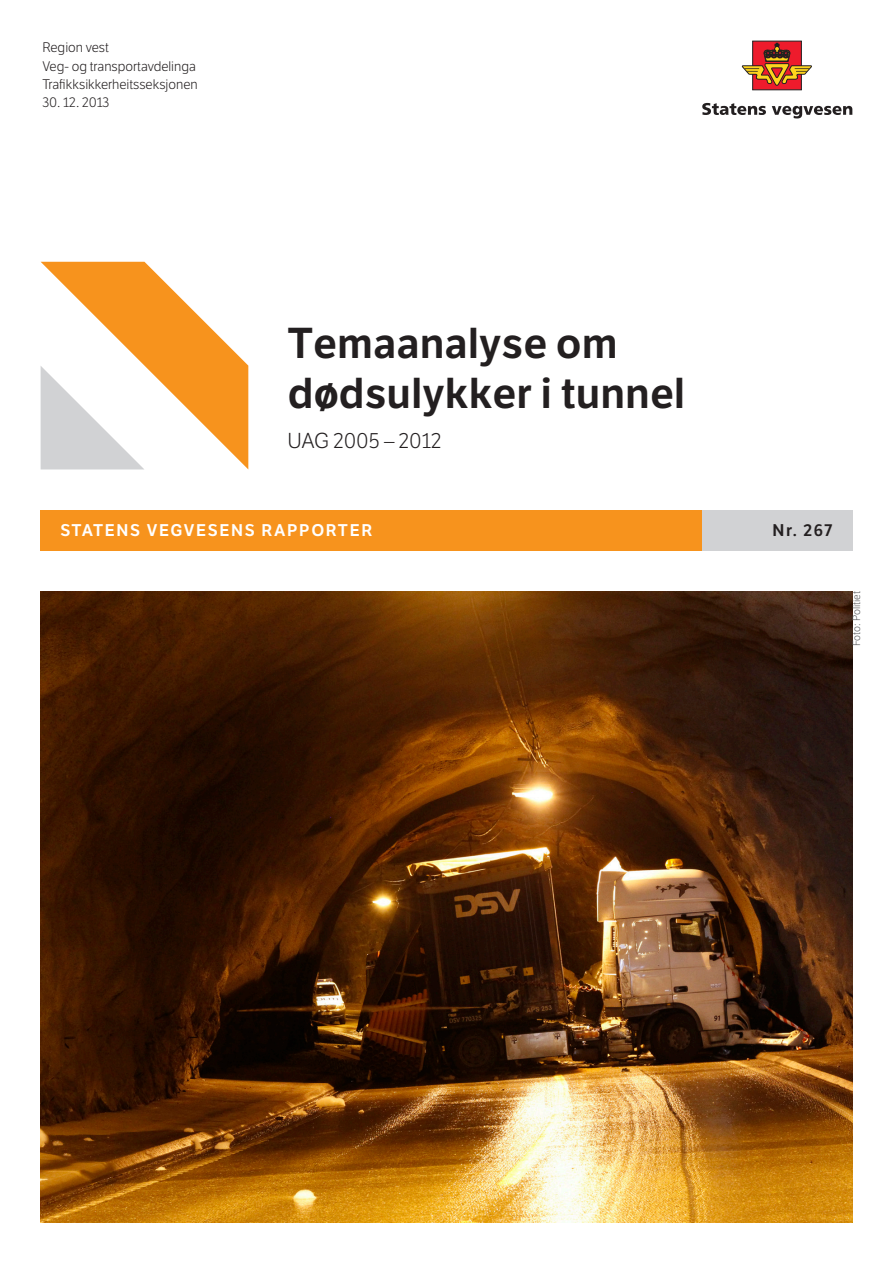
<style>
.page{position:relative;width:893px;height:1263px;background:#fff}
.page>*{position:absolute;margin:0;border:0;box-sizing:border-box;transform-origin:0 0}
.t1{font:600 42px/50.4px "LFT Etica";color:#231f20}
.t2{font:300 21px "LFT Etica";letter-spacing:-.005em;color:#231f20}
.t3{font:600 16.5px "LFT Etica";letter-spacing:.1em;color:#fff}
.t4{font:600 16.5px "LFT Etica";color:#231f20}
.t5{font:300 13.5px/18.5px "LFT Etica";color:#231f20}
.t6{font:300 10.5px "LFT Etica";color:#57585a}
</style>
<div class="page">
<div style="left:41px;top:510px;width:667px;height:41px;background:#f7931d"></div>
<div style="left:702px;top:510px;width:150px;height:41px;background:#d1d2d4"></div>
<svg style="left:41px;top:262px;width:207px;height:207px"></svg>
<img style="left:41px;top:591px;width:811px;height:631px">
<svg style="left:702px;top:103px;width:64px;height:12px"></svg>
<svg style="left:772px;top:106px;width:80px;height:12px"></svg>
<div style="left:752px;top:41px;width:50px;height:49px;background:#ee1b2c"></div>
<svg style="left:741px;top:42px;width:71px;height:45px"></svg>
<p class="t5" style="left:42px;top:39px;width:157px">Region vest<br>Veg- og transportavdelinga<br>Trafikksikkerheitsseksjonen</p>
<p class="t5" style="left:42px;top:94px;width:69px">30. 12. 2013</p>
<h1 class="t1" style="left:287px;top:318px;width:399px">Temaanalyse om dødsulykker i tunnel</h1>
<h2 class="t2" style="left:287px;top:429px;width:156px">UAG 2005 – 2012</h2>
<p class="t3" style="left:61px;top:521px;width:313px">STATENS VEGVESENS RAPPORTER</p>
<p class="t4" style="left:773px;top:521px;width:61px">Nr. 267</p>
<p class="t6" style="left:850px;top:646px;width:56px;rotate:-90deg">Foto: Politiet</p>
</div>
